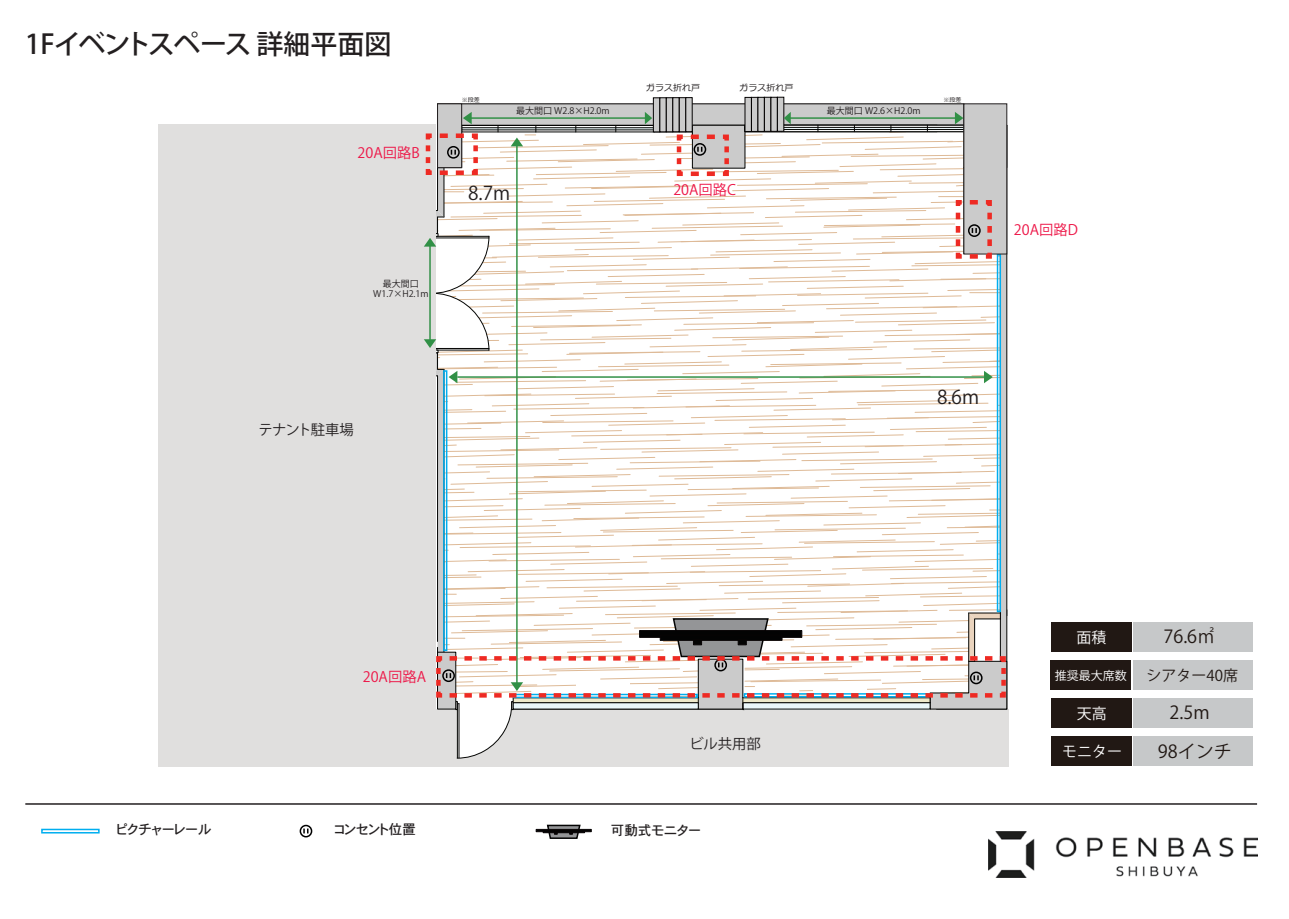
<style>
.page{position:relative;width:1289px;height:919px;background:#fff}
.page>*{position:absolute;margin:0;border:0;box-sizing:border-box;transform-origin:0 0}
.t1{font:500 27px "Koz Go Pr 6 N";letter-spacing:-.04em;color:#231f20}
.t2{font:18.9px "Koz Go Pr 6 N";color:#231f20}
.t3{font:18px "Koz Go Pr 6 N";color:#211814}
.t4{font:15px "Koz Go Pr 6 N";color:#fff}
.t5{font:15px "Koz Go Pr 6 N";color:#211814}
.t6{font:14.4px "Koz Go Pr 6 N";color:#ed1748}
.t7{font:14.4px "Koz Go Pr 6 N";letter-spacing:-.06em;color:#231f20}
.t8{font:14.4px "Koz Go Pr 6 N";letter-spacing:-.01em;color:#231f20}
.t9{font:13.5px "Osaka";color:#231f20}
.t10{font:12px "Koz Go Pr 6 N";color:#fff}
.t11{font:9px/10.8px "Koz Go Pro";color:#231f20;text-align:center}
.t12{font:9px "Meiryo";color:#231f20}
.t13{font:6px "Meiryo";color:#231f20}
</style>
<div class="page">
<div style="left:437px;top:104px;width:527px;height:21px;background:#cbcbcb"></div>
<img style="left:988px;top:831px;width:269px;height:46px">
<hr style="left:25px;top:803px;width:1231px;height:1px;background:#231f20">
<div style="left:158px;top:710px;width:851px;height:57px;background:#e0dfde"></div>
<div style="left:158px;top:124px;width:278px;height:586px;background:#e0dfde"></div>
<svg style="left:744px;top:97px;width:7px;height:35px"></svg>
<div style="left:751px;top:97px;width:7px;height:35px;background:#cbcbcb;border:1px solid #050303"></div>
<div style="left:757px;top:97px;width:7px;height:35px;background:#cbcbcb;border:1px solid #050303"></div>
<div style="left:764px;top:97px;width:7px;height:34px;background:#cbcbcb;border:1px solid #050303"></div>
<div style="left:770px;top:97px;width:7px;height:34px;background:#cbcbcb;border:1px solid #050303"></div>
<div style="left:777px;top:97px;width:7px;height:34px;background:#cbcbcb;border:1px solid #050303"></div>
<div style="left:653px;top:98px;width:7px;height:34px;background:#cbcbcb;border:1px solid #050303"></div>
<div style="left:659px;top:98px;width:7px;height:34px;background:#cbcbcb;border:1px solid #050303"></div>
<div style="left:666px;top:97px;width:7px;height:35px;background:#cbcbcb;border:1px solid #050303"></div>
<div style="left:672px;top:97px;width:7px;height:35px;background:#cbcbcb;border:1px solid #050303"></div>
<div style="left:679px;top:97px;width:7px;height:35px;background:#cbcbcb;border:1px solid #050303"></div>
<div style="left:685px;top:97px;width:7px;height:35px;background:#cbcbcb;border:1px solid #050303"></div>
<div style="left:41px;top:828px;width:59px;height:5px;border:2px solid #00aeef"></div>
<div style="left:299px;top:824px;width:13px;height:13px;border:2px solid #000;border-radius:50%"></div>
<svg style="left:303px;top:828px;width:5px;height:5px"></svg>
<div style="left:536px;top:829px;width:55px;height:2px;background:#030303;border:1px solid #070304"></div>
<hr style="left:543px;top:830px;width:41px;height:2px;background:#030303">
<svg style="left:546px;top:824px;width:35px;height:15px"></svg>
<div style="left:1050px;top:622px;width:81px;height:29px;background:#211814"></div>
<div style="left:1132px;top:622px;width:120px;height:29px;background:#c6c8c9"></div>
<div style="left:1050px;top:660px;width:80px;height:30px;background:#211814"></div>
<div style="left:1132px;top:660px;width:120px;height:30px;background:#c6c8c9"></div>
<div style="left:1051px;top:698px;width:80px;height:29px;background:#211814"></div>
<div style="left:1133px;top:698px;width:120px;height:29px;background:#c6c8c9"></div>
<div style="left:1050px;top:736px;width:81px;height:29px;background:#211814"></div>
<div style="left:1133px;top:736px;width:119px;height:29px;background:#c6c8c9"></div>
<div style="left:963px;top:104px;width:43px;height:150px;background:#cbcbcb"></div>
<div style="left:437px;top:104px;width:25px;height:64px;background:#cbcbcb;border:1px solid #231f20"></div>
<svg style="left:424px;top:112px;width:584px;height:646px"></svg>
<h1 class="t1" style="left:25px;top:29px;width:367px">1Fイベントスペース 詳細平面図</h1>
<h3 class="t6" style="left:357px;top:144px;width:64px">20A回路B</h3>
<p class="t11" style="left:373px;top:278px;width:57px">最大間口<br>W1.7×H2.1m</p>
<p class="t12" style="left:646px;top:83px;width:55px">ガラス折れ戸</p>
<p class="t12" style="left:739px;top:82px;width:55px">ガラス折れ戸</p>
<p class="t13" style="left:461px;top:96px;width:19px">※段差</p>
<p class="t13" style="left:943px;top:96px;width:19px">※段差</p>
<p class="t11" style="left:516px;top:106px;width:95px">最大間口 W2.8×H2.0m</p>
<p class="t11" style="left:826px;top:106px;width:95px">最大間口 W2.6×H2.0m</p>
<h2 class="t2" style="left:468px;top:183px;width:44px">8.7m</h2>
<h3 class="t6" style="left:673px;top:181px;width:64px">20A回路C</h3>
<h3 class="t7" style="left:258px;top:422px;width:97px">テナント駐車場</h3>
<h2 class="t2" style="left:937px;top:386px;width:44px">8.6m</h2>
<h3 class="t6" style="left:1013px;top:221px;width:66px">20A回路D</h3>
<h3 class="t9" style="left:117px;top:820px;width:96px">ピクチャーレール</h3>
<h3 class="t6" style="left:363px;top:669px;width:65px">20A回路A</h3>
<h3 class="t8" style="left:689px;top:736px;width:73px">ビル共用部</h3>
<h3 class="t9" style="left:334px;top:820px;width:83px">コンセント位置</h3>
<h3 class="t9" style="left:611px;top:821px;width:91px">可動式モニター</h3>
<h3 class="t4" style="left:1076px;top:629px;width:31px">面積</h3>
<h3 class="t3" style="left:1163px;top:626px;width:53px">76.6㎡</h3>
<h3 class="t10" style="left:1054px;top:668px;width:73px">推奨最大席数</h3>
<h3 class="t5" style="left:1146px;top:667px;width:93px">シアター40席</h3>
<h3 class="t4" style="left:1076px;top:704px;width:31px">天高</h3>
<h3 class="t3" style="left:1169px;top:702px;width:42px">2.5m</h3>
<h3 class="t4" style="left:1062px;top:743px;width:61px">モニター</h3>
<h3 class="t3" style="left:1157px;top:741px;width:75px">98インチ</h3>
</div>
